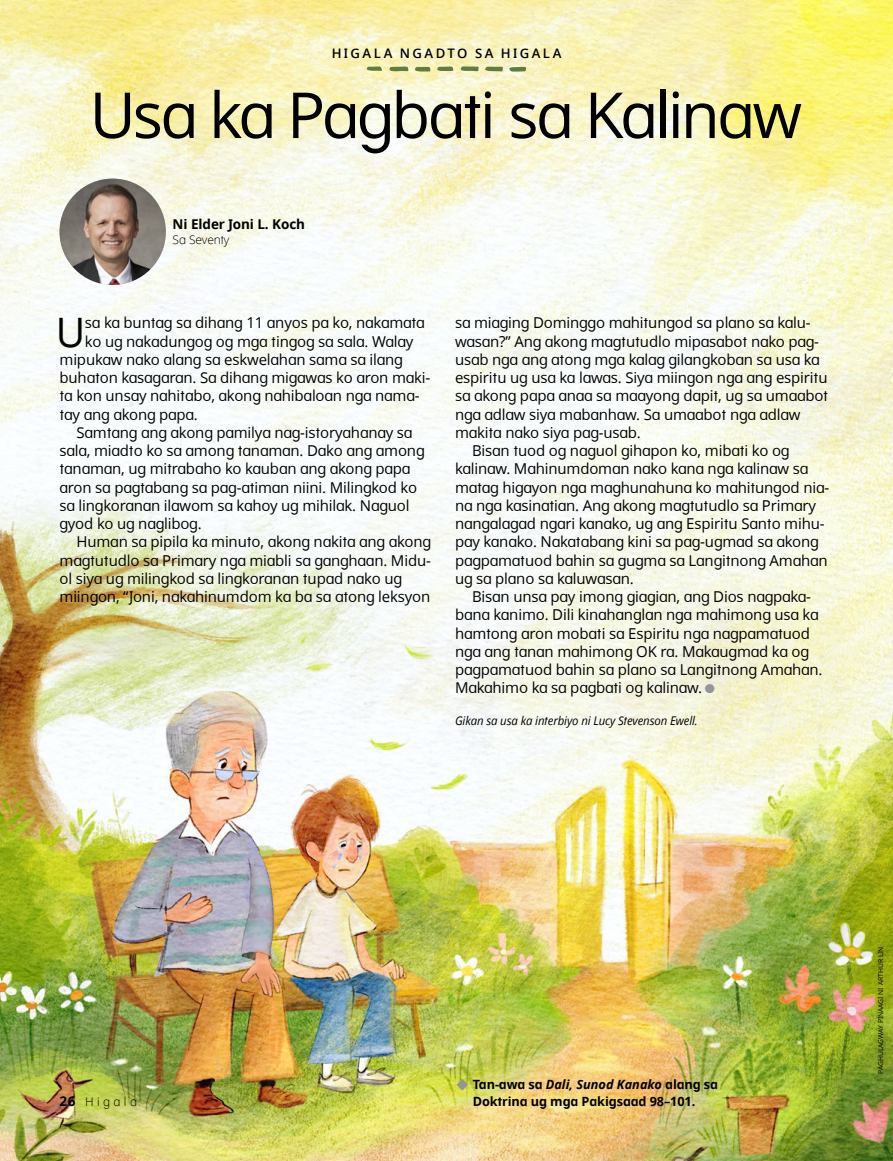
<style>
.page{position:relative;width:893px;height:1161px;background:#fff}
.page>*{position:absolute;margin:0;border:0;box-sizing:border-box;transform-origin:0 0}
.t1{font:63.45px "Dots Solidlds Lat";letter-spacing:-.035em;color:#000}
.ARTCL_para_first{font:40.5px "Dots Solidlds Lat";color:#000}
.ARTCL_para{font:15px/18.3px "Dots Solidlds Lat";letter-spacing:-.01em;color:#000}
.ARTCL_para_first-2{font:15px "Dots Solidlds Lat";letter-spacing:-.01em;color:#000}
.ARTCL-BY_para_first{font:13.5px "Dots Solid lds Lat Bold";letter-spacing:-.005em;color:#000}
.t2{font:600 13.2px "Dots Solidlds Lat";letter-spacing:.185em;color:#000}
.INFO_para_dots_Diamo{font:12.75px/16.5px "Dots Solid lds Lat Bold";letter-spacing:-.01em;color:#000;text-align:center}
.ARTCL-EVT_para{font:italic 12px "Dots Solidlds Lat";letter-spacing:-.01em;color:#000;scale:.95 1}
.ARTCL-BY_para{font:300 12px "Dots Solidlds Lat";letter-spacing:-.005em;color:#000}
.FIGimg-CRDT_para{font:6.75px "Dots Solidlds Lat";color:#000}
.s1{font-family:"Ding P Ilds Dpi";font-size:12.75px;color:#939598}
.s2{font-family:"Dots Solid lds Lat Bold";font-weight:400;font-size:13.5px}
.s3{color:#939598}
.s4{font-family:"Dots Solidlds Lat";font-weight:700;font-style:italic}
</style>
<div class="page">
<img style="left:0;top:0;width:893px;height:1161px">
<svg style="left:389px;top:67px;width:19px;height:4px"></svg>
<svg style="left:460px;top:66px;width:19px;height:5px"></svg>
<svg style="left:485px;top:67px;width:18px;height:5px"></svg>
<svg style="left:509px;top:67px;width:17px;height:5px"></svg>
<svg style="left:415px;top:67px;width:15px;height:5px"></svg>
<svg style="left:437px;top:66px;width:16px;height:5px"></svg>
<svg style="left:366px;top:66px;width:16px;height:5px"></svg>
<img style="left:60px;top:179px;width:106px;height:106px;border-radius:53px">
<p class="t2" style="left:332px;top:43px;width:231px">HIGALA NGADTO SA HIGALA</p>
<p class="t1" style="left:90px;top:69px;width:714px">Usa ka Pagbati sa Kalinaw</p>
<p class="ARTCL-BY_para_first" style="left:173px;top:214px;width:134px">Ni Elder Joni L. Koch</p>
<p class="ARTCL-BY_para" style="left:173px;top:231px;width:58px">Sa Seventy</p>
<p class="ARTCL_para_first" style="left:56px;top:302px;width:31px">U</p>
<p class="ARTCL_para_first-2" style="left:85px;top:312px;width:341px">sa ka buntag sa dihang 11 anyos pa ko, nakamata</p>
<p class="ARTCL_para_first-2" style="left:85px;top:330px;width:330px">ko ug nakadungog og mga tingog sa sala. Walay</p>
<p class="ARTCL_para_first-2" style="left:60px;top:348px;width:345px">mipukaw nako alang sa eskwelahan sama sa ilang</p>
<p class="ARTCL_para_first-2" style="left:60px;top:367px;width:372px">buhaton kasagaran. Sa dihang migawas ko aron maki-</p>
<p class="ARTCL_para_first-2" style="left:60px;top:385px;width:362px">ta kon unsay nahitabo, akong nahibaloan nga nama-</p>
<p class="ARTCL_para_first-2" style="left:60px;top:403px;width:140px">tay ang akong papa.</p>
<p class="ARTCL_para" style="left:60px;top:423px;width:366px;text-indent:17px">Samtang ang akong pamilya nag-istoryahanay sa sala, miadto ko sa among tanaman. Dako ang among tanaman, ug mitrabaho ko kauban ang akong papa aron sa pagtabang sa pag-atiman niini. Milingkod ko sa lingkoranan ilawom sa kahoy ug mihilak. Naguol gyod ko ug naglibog.</p>
<p class="ARTCL_para" style="left:60px;top:533px;width:373px;text-indent:17px">Human sa pipila ka minuto, akong nakita ang akong magtutudlo sa Primary nga miabli sa ganghaan. Midu&shy;ol siya ug milingkod sa lingkoranan tupad nako ug miingon, “Joni, nakahinumdom ka ba sa atong leksyon</p>
<p class="ARTCL_para" style="left:455px;top:314px;width:375px">sa miaging Dominggo mahitungod sa plano sa kalu&shy;wasan?” Ang akong magtutudlo mipasabot nako pag&shy;usab nga ang atong mga kalag gilangkoban sa usa ka espiritu ug usa ka lawas. Siya miingon nga ang espiritu sa akong papa anaa sa maayong dapit, ug sa umaabot nga adlaw siya mabanhaw. Sa umaabot nga adlaw makita nako siya pag-usab.</p>
<p class="ARTCL_para" style="left:455px;top:442px;width:376px;text-indent:17px">Bisan tuod og naguol gihapon ko, mibati ko og kalinaw. Mahinumdoman nako kana nga kalinaw sa matag higayon nga maghunahuna ko mahitungod nia&shy;na nga kasinatian. Ang akong magtutudlo sa Primary nangalagad ngari kanako, ug ang Espiritu Santo mihu&shy;pay kanako. Nakatabang kini sa pag-ugmad sa akong pagpamatuod bahin sa gugma sa Langitnong Amahan ug sa plano sa kaluwasan.</p>
<p class="ARTCL_para" style="left:455px;top:588px;width:369px;text-indent:17px">Bisan unsa pay imong giagian, ang Dios nagpaka&shy;bana kanimo. Dili kinahanglan nga mahimong usa ka hamtong aron mobati sa Espiritu nga nagpamatuod nga ang tanan mahimong OK ra. Makaugmad ka og pagpamatuod bahin sa plano sa Langitnong Amahan.<br>Makahimo ka sa pagbati og kalinaw. <span class="s1">●</span></p>
<p class="ARTCL-EVT_para" style="left:455px;top:712px;width:257px">Gikan sa usa ka interbiyo ni Lucy Stevenson Ewell.</p>
<p class="ARTCL-BY_para" style="left:60px;top:1092px;width:79px"><span class="s2">26</span> Higala</p>
<p class="INFO_para_dots_Diamo" style="left:455px;top:1076px;width:265px"><span class="s3">◆</span> Tan-awa sa <span class="s4">Dali, Sunod Kanako</span> alang sa<br>Doktrina ug mga Pakigsaad 98–101.</p>
<p class="FIGimg-CRDT_para" style="left:876px;top:1074px;width:129px;rotate:-90deg">PAGHULAGWAY PINAAGI NI ARTHUR LIN</p>
</div>
